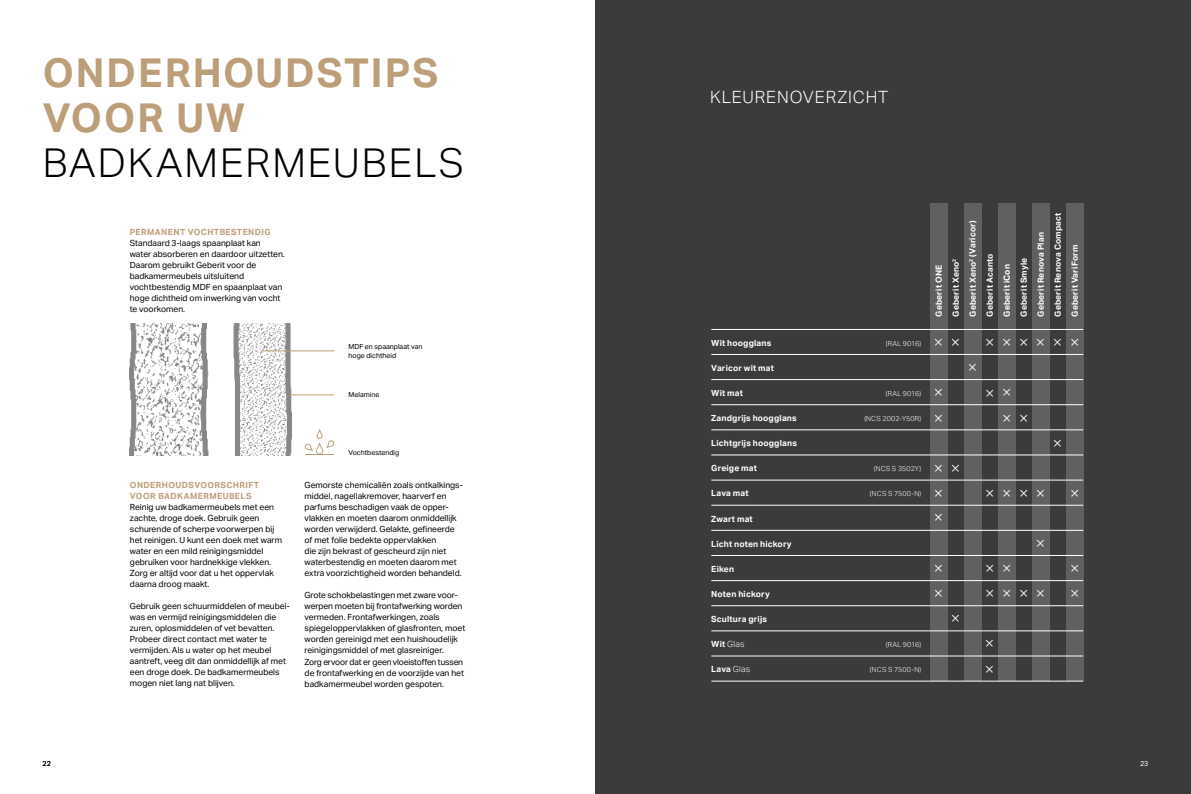
<style>
.page{position:relative;width:1191px;height:794px;background:#fff}
.page>*{position:absolute;margin:0;border:0;box-sizing:border-box;transform-origin:0 0}
.t1{font:700 40px/45px "Aktiv Grotesk Geberit";letter-spacing:.05em;color:#bc9e78}
.t2{font:300 40px "Aktiv Grotesk Geberit";letter-spacing:.05em;color:#000}
.t3{font:300 17px/25.2px "Aktiv Grotesk Geberit";letter-spacing:.05em;color:#fff}
.t4{font:8.5px/11px "Aktiv Grotesk Geberit";color:#000}
.t5{font:700 8.5px/17px "Aktiv Grotesk Geberit";letter-spacing:.02em;color:#fff}
.t6{font:700 8.5px/11px "Aktiv Grotesk Geberit";letter-spacing:.05em;color:#bc9e78}
.t7{font:300 8.5px "Aktiv Grotesk Geberit";color:#fff}
.t8{font:300 7px "Aktiv Grotesk Geberit";letter-spacing:.03em;color:#fff}
.t9{font:7px/9px "Aktiv Grotesk Geberit";color:#000}
.t10{font:7px "Aktiv Grotesk Geberit";color:#fff}
.s1{font-weight:700}
.s2{font-weight:300}
</style>
<div class="page">
<div style="left:595px;top:0;width:596px;height:794px;background:#3b3b3a"></div>
<img style="left:233px;top:323px;width:59px;height:132px">
<img style="left:130px;top:323px;width:79px;height:132px">
<hr style="left:261px;top:350px;width:73px;height:1px;background:#bc9e78">
<hr style="left:290px;top:394px;width:44px;height:1px;background:#bc9e78">
<svg style="left:305px;top:429px;width:29px;height:26px"></svg>
<div style="left:930px;top:204px;width:17px;height:477px;background:#605f62"></div>
<div style="left:964px;top:204px;width:17px;height:477px;background:#605f62"></div>
<div style="left:1032px;top:204px;width:17px;height:477px;background:#605f62"></div>
<div style="left:1066px;top:204px;width:17px;height:477px;background:#605f62"></div>
<div style="left:998px;top:204px;width:17px;height:477px;background:#605f62"></div>
<hr style="left:711px;top:354px;width:372px;height:1px;background:#fff">
<hr style="left:711px;top:379px;width:372px;height:1px;background:#fff">
<hr style="left:711px;top:404px;width:372px;height:1px;background:#fff">
<hr style="left:711px;top:429px;width:372px;height:1px;background:#fff">
<hr style="left:711px;top:455px;width:372px;height:1px;background:#fff">
<hr style="left:711px;top:480px;width:372px;height:1px;background:#fff">
<hr style="left:711px;top:505px;width:372px;height:1px;background:#fff">
<hr style="left:711px;top:530px;width:372px;height:1px;background:#fff">
<hr style="left:711px;top:555px;width:372px;height:1px;background:#fff">
<hr style="left:711px;top:580px;width:372px;height:1px;background:#fff">
<hr style="left:711px;top:605px;width:372px;height:1px;background:#fff">
<hr style="left:711px;top:630px;width:372px;height:1px;background:#fff">
<hr style="left:711px;top:656px;width:372px;height:1px;background:#fff">
<hr style="left:711px;top:681px;width:372px;height:1px;background:#fff">
<hr style="left:711px;top:329px;width:372px;height:1px;background:#fff">
<h1 class="t1" style="left:43px;top:50px;width:397px">ONDERHOUDSTIPS<br>VOOR UW</h1>
<h1 class="t2" style="left:43px;top:140px;width:423px">BADKAMERMEUBELS</h1>
<p class="t6" style="left:130px;top:227px;width:142px">PERMANENT VOCHTBESTENDIG</p>
<p class="t4" style="left:130px;top:238px;width:156px">Standaard 3-laags spaanplaat kan<br>water absorberen en daardoor uitzetten.<br>Daarom gebruikt Geberit voor de badkamermeubels uitsluitend vochtbestendig MDF en spaanplaat van hoge dichtheid om inwerking van vocht te voorkomen.</p>
<p class="t9" style="left:348px;top:342px;width:75px">MDF en spaanplaat van hoge dichtheid</p>
<p class="t9" style="left:348px;top:390px;width:32px">Melamine</p>
<p class="t6" style="left:130px;top:480px;width:131px">ONDERHOUDSVOORSCHRIFT<br>VOOR BADKAMERMEUBELS</p>
<p class="t4" style="left:130px;top:502px;width:154px">Reinig uw badkamermeubels met een zachte, droge doek. Gebruik geen schurende of scherpe voorwerpen bij het reinigen. U kunt een doek met warm water en een mild reinigingsmiddel gebruiken voor hardnekkige vlekken.<br>Zorg er altijd voor dat u het oppervlak daarna droog maakt.</p>
<p class="t4" style="left:130px;top:601px;width:161px">Gebruik geen schuurmiddelen of meubel&shy;was en vermijd reinigingsmiddelen die zuren, oplosmiddelen of vet bevatten.<br>Probeer direct contact met water te vermijden. Als u water op het meubel aantreft, veeg dit dan onmiddellijk af met een droge doek. De badkamermeubels mogen niet lang nat blijven.</p>
<p class="t9" style="left:348px;top:448px;width:52px">Vochtbestendig</p>
<p class="t4" style="left:304px;top:480px;width:160px">Gemorste chemicaliën zoals ontkalkings&shy;middel, nagellakremover, haarverf en parfums beschadigen vaak de opper&shy;vlakken en moeten daarom onmiddellijk worden verwijderd. Gelakte, gefineerde of met folie bedekte oppervlakken<br>die zijn bekrast of gescheurd zijn niet waterbestendig en moeten daarom met extra voorzichtigheid worden behandeld.</p>
<p class="t4" style="left:304px;top:590px;width:162px">Grote schokbelastingen met zware voor&shy;werpen moeten bij frontafwerking worden vermeden. Frontafwerkingen, zoals spiegeloppervlakken of glasfronten, moet worden gereinigd met een huishoudelijk reinigingsmiddel of met glasreiniger.<br>Zorg ervoor dat er geen vloeistoffen tussen de frontafwerking en de voorzijde van het badkamermeubel worden gespoten.</p>
<h2 class="t3" style="left:710px;top:85px;width:180px">KLEURENOVERZICHT</h2>
<p class="t5" style="left:711px;top:334px;width:62px">Wit hoogglans</p>
<p class="t8" style="left:886px;top:339px;width:37px">(RAL 9016)</p>
<p class="t5" style="left:711px;top:359px;width:64px">Varicor wit mat</p>
<p class="t5" style="left:711px;top:384px;width:33px">Wit mat</p>
<p class="t8" style="left:886px;top:389px;width:37px">(RAL 9016)</p>
<p class="t5" style="left:711px;top:409px;width:87px">Zandgrijs hoogglans</p>
<p class="t8" style="left:864px;top:414px;width:58px">(NCS 2002-Y50R)</p>
<p class="t5" style="left:711px;top:434px;width:87px">Lichtgrijs hoogglans</p>
<p class="t5" style="left:711px;top:459px;width:47px">Greige mat</p>
<p class="t8" style="left:874px;top:465px;width:49px">(NCS S 3502Y)</p>
<p class="t5" style="left:711px;top:485px;width:39px">Lava mat</p>
<p class="t8" style="left:870px;top:490px;width:53px">(NCS S 7500-N)</p>
<p class="t5" style="left:711px;top:510px;width:43px">Zwart mat</p>
<p class="t5" style="left:711px;top:535px;width:82px">Licht noten hickory</p>
<p class="t5" style="left:711px;top:560px;width:24px">Eiken</p>
<p class="t5" style="left:711px;top:585px;width:60px">Noten hickory</p>
<p class="t5" style="left:711px;top:610px;width:57px">Scultura grijs</p>
<p class="t7" style="left:711px;top:639px;width:35px"><span class="s1">Wit</span> Glas</p>
<p class="t8" style="left:886px;top:641px;width:37px">(RAL 9016)</p>
<p class="t5" style="left:711px;top:660px;width:40px">Lava <span class="s2">Glas</span></p>
<p class="t8" style="left:870px;top:666px;width:53px">(NCS S 7500-N)</p>
<p class="t5" style="left:930px;top:317px;width:53px;rotate:-90deg">Geberit ONE</p>
<p class="t5" style="left:947px;top:317px;width:59px;rotate:-90deg">Geberit Xeno<sup>2</sup></p>
<h2 class="t3" style="left:933px;top:330px;width:29px">× ×</h2>
<h2 class="t3" style="left:933px;top:380px;width:12px">× ×</h2>
<h2 class="t3" style="left:933px;top:455px;width:29px">× × ×</h2>
<h2 class="t3" style="left:933px;top:504px;width:12px">×</h2>
<h2 class="t3" style="left:933px;top:555px;width:12px;line-height:24.9px">× ×</h2>
<h2 class="t3" style="left:950px;top:605px;width:12px">×</h2>
<p class="t5" style="left:964px;top:317px;width:97px;rotate:-90deg">Geberit Xeno<sup>2</sup> (Varicor)</p>
<h2 class="t3" style="left:967px;top:354px;width:12px">×</h2>
<p class="t5" style="left:981px;top:317px;width:65px;rotate:-90deg">Geberit Acanto</p>
<p class="t5" style="left:998px;top:317px;width:54px;rotate:-90deg">Geberit iCon</p>
<p class="t5" style="left:1015px;top:317px;width:61px;rotate:-90deg">Geberit Smyle</p>
<p class="t5" style="left:1032px;top:317px;width:86px;rotate:-90deg">Geberit Renova Plan</p>
<p class="t5" style="left:1049px;top:317px;width:106px;rotate:-90deg">Geberit Renova Compact<br>Geberit VariForm</p>
<h2 class="t3" style="left:984px;top:330px;width:96px">× × × × × ×</h2>
<h2 class="t3" style="left:984px;top:380px;width:28px">× ×</h2>
<h2 class="t3" style="left:1001px;top:405px;width:29px">× ×</h2>
<h2 class="t3" style="left:1052px;top:430px;width:12px">×</h2>
<h2 class="t3" style="left:984px;top:480px;width:62px">× × × ×</h2>
<h2 class="t3" style="left:1069px;top:480px;width:12px">×</h2>
<h2 class="t3" style="left:1035px;top:530px;width:12px">×</h2>
<h2 class="t3" style="left:984px;top:555px;width:28px">× ×</h2>
<h2 class="t3" style="left:1069px;top:555px;width:12px">×</h2>
<h2 class="t3" style="left:984px;top:580px;width:62px">× × × ×</h2>
<h2 class="t3" style="left:1069px;top:580px;width:12px">×</h2>
<h2 class="t3" style="left:984px;top:630px;width:12px">× ×</h2>
<p class="t9" style="left:43px;top:758px;width:10px">22</p>
<p class="t10" style="left:1140px;top:759px;width:10px">23</p>
</div>
